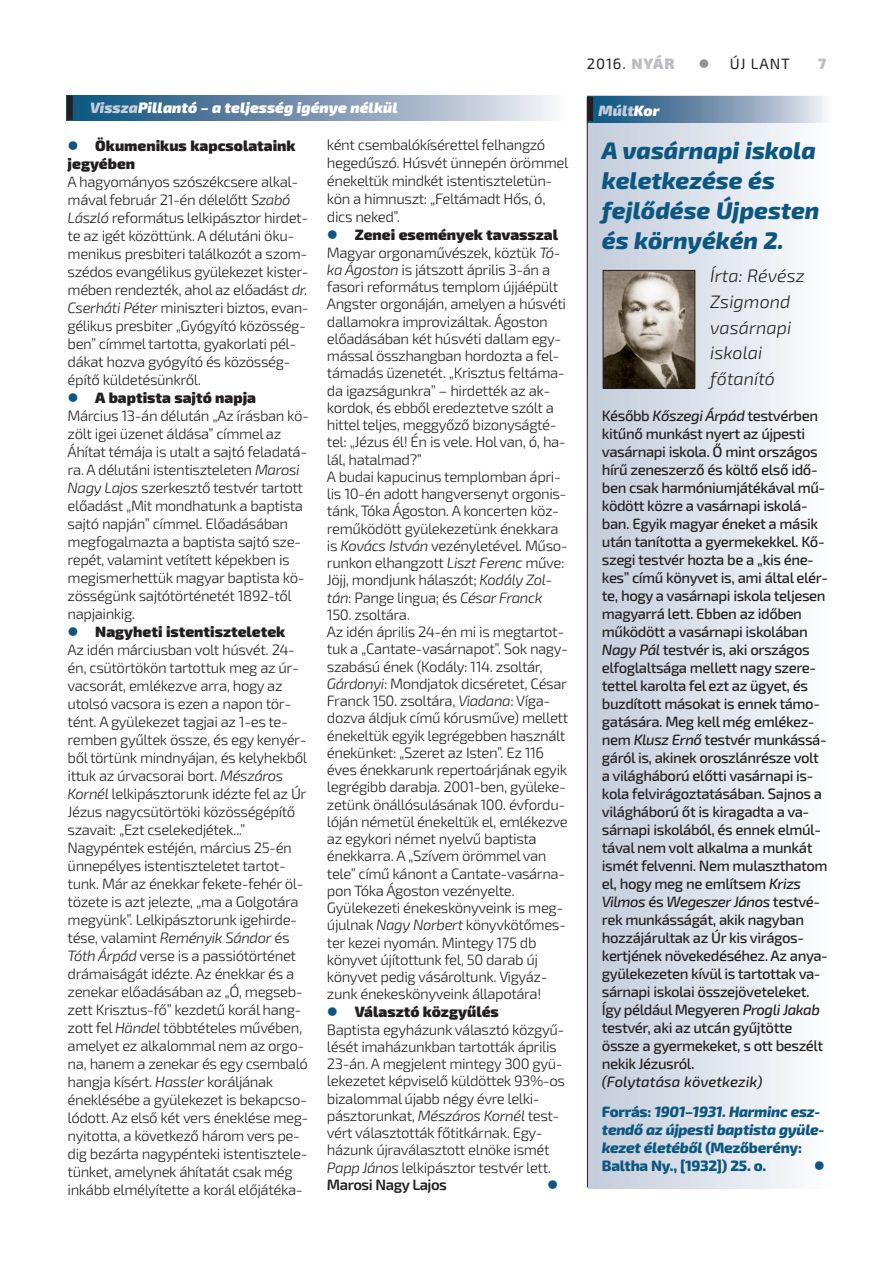
<style>
.page{position:relative;width:893px;height:1263px;background:#fff}
.page>*{position:absolute;margin:0;border:0;box-sizing:border-box;transform-origin:0 0}
.t1{font:italic 800 24px/30px "Exo 2.0";color:#0c5780}
.t2{font:italic 300 18px/25.5px "Exo 2.0";color:#231f20}
.t3{font:300 15px/18px "Exo 2.0";letter-spacing:-.03em;color:#231f20}
.t4{font:500 15px/18px "Exo 2.0";letter-spacing:-.03em;color:#231f20}
.t5{font:italic 800 15px/18px "Exo 2.0";letter-spacing:-.02em;color:#0c5780}
.t6{font:italic 500 15px/30px "Exo 2.0";color:#231f20}
.t7{font:italic 900 15px "Exo 2.0";color:#fff}
.t8{font:900 15px/18px "Exo 2.0";color:#231f20}
.t9{font:15px "Exo 2.0";letter-spacing:.06em;color:#231f20}
.t10{font:italic 900 15px "Exo 2.0";color:#c4cddc}
.t11{font:15px "Wingdings";color:#0c5780}
.t12{font:900 15px "Exo 2.0";color:#bcbdc0}
.s1{font-weight:900;color:#bcbdc0}
.s2{color:#939598}
.s3{color:#c4cddc}
.s4{color:#fff}
.s5{font-style:italic}
.s6{font-weight:800;font-style:normal;color:#0c5780}
.s7{font-weight:800;color:#0c5780}
.s8{font-style:normal}
.s9{color:#0c5780}
.s10{font-weight:900}
.s11{font-weight:600}
</style>
<div class="page">
<img style="left:73px;top:95px;width:481px;height:25px">
<div style="left:67px;top:95px;width:6px;height:25px;background:#231f20"></div>
<div style="left:587px;top:96px;width:244px;height:1092px;background:linear-gradient(to right,#c1cbda,#fcfdfd)"></div>
<img style="left:587px;top:96px;width:244px;height:27px">
<hr style="left:587px;top:97px;width:1px;height:1090px;background:#231f20">
<div style="left:587px;top:97px;width:6px;height:24px;background:#231f20"></div>
<img style="left:605px;top:272px;width:88px;height:114px">
<div style="left:603px;top:270px;width:92px;height:118px;border:1px solid #231f20"></div>
<p class="t9" style="left:587px;top:55px;width:89px">2016. <span class="s1">nyár</span></p>
<p class="t9" style="left:698px;top:55px;width:93px"><span class="s2">●</span> Új LANT</p>
<p class="t12" style="left:818px;top:55px;width:10px">7</p>
<p class="t7" style="left:90px;top:99px;width:309px"><span class="s3">Vissza</span>Pillantó – a teljesség igénye nélkül</p>
<p class="t10" style="left:599px;top:102px;width:62px">Múlt<span class="s4">Kor</span></p>
<h1 class="t1" style="left:602px;top:136px;width:219px">A vasárnapi iskola keletkezése és fejlődése Újpesten és környékén 2.</h1>
<p class="t2" style="left:710px;top:263px;width:96px">Írta: Révész<br>Zsigmond vasárnapi iskolai főtanító</p>
<p class="t4" style="left:602px;top:406px;width:228px">Később <span class="s5">Kőszegi Árpád</span> testvérben kitűnő munkást nyert az újpesti vasárnapi iskola. Ő mint országos hírű zeneszerző és költő első idő&shy;ben csak harmóniumjátékával mű&shy;ködött közre a vasárnapi iskolá&shy;ban. egyik magyar éneket a másik után tanította a gyermekekkel. Kő&shy;szegi testvér hozta be a „kis éne&shy;kes” című könyvet is, ami által elér&shy;te, hogy a vasárnapi iskola teljesen magyarrá lett. ebben az időben működött a vasárnapi iskolában <span class="s5">Nagy Pál</span> testvér is, aki országos elfoglaltsága mellett nagy szere&shy;tettel karolta fel ezt az ügyet, és buzdított másokat is ennek támo&shy;gatására. Meg kell még emlékez&shy;nem <span class="s5">Klusz Ernő</span> testvér munkássá&shy;gáról is, akinek oroszlánrésze volt a világháború előtti vasárnapi is&shy;kola felvirágoztatásában. Sajnos a világháború őt is kiragadta a va&shy;sárnapi iskolából, és ennek elmúl&shy;tával nem volt alkalma a munkát ismét felvenni. Nem mulaszthatom el, hogy meg ne említsem <span class="s5">Krizs Vilmos</span> és <span class="s5">Wegeszer János</span> testvé&shy;rek munkásságát, akik nagyban hozzájárultak az Úr kis virágos&shy;kertjének növekedéséhez. Az anya&shy;gyülekezeten kívül is tartottak va&shy;sárnapi iskolai összejöveteleket.<br>Így például Megyeren <span class="s5">Progli Jakab </span>testvér, aki az utcán gyűjtötte össze a gyermekeket, s ott beszélt nekik Jézusról.</p>
<p class="t6" style="left:602px;top:1066px;width:220px">(Folytatása következik)<br><span class="s6">Forrás:</span> <span class="s7">1901–1931. Harminc esz-</span></p>
<p class="t5" style="left:602px;top:1120px;width:224px">tendő az újpesti baptista gyüle&shy;kezet életéből <span class="s8">(Mezőberény:<br>Baltha Ny., [1932]) 25. o.</span></p>
<p class="t8" style="left:68px;top:136px;width:230px"><span class="s9">●</span> Ökumenikus kapcsolataink jegyében</p>
<p class="t3" style="left:68px;top:172px;width:243px">A hagyományos szószékcsere alkal&shy;mával február 21-én délelőtt <span class="s5">Szabó László</span> református lelkipásztor hirdet&shy;te az igét közöttünk. A délutáni öku&shy;menikus presbiteri találkozót a szom&shy;szédos evangélikus gyülekezet kister&shy;mében rendezték, ahol az előadást <span class="s5">dr.<br>Cserháti Péter</span> miniszteri biztos, evan&shy;gélikus presbiter „Gyógyító közösség&shy;ben” címmel tartotta, gyakorlati pél&shy;dákat hozva gyógyító és közösség&shy;építő küldetésünkről.</p>
<p class="t3" style="left:68px;top:388px;width:243px"><span class="s9">●</span> <span class="s10">A baptista sajtó napja </span>Március 13-án délután „Az írásban kö&shy;zölt igei üzenet áldása” címmel az Áhítat témája is utalt a sajtó feladatá&shy;ra. A délutáni istentiszteleten <span class="s5">Marosi Nagy Lajos</span> szerkesztő testvér tartott előadást „Mit mondhatunk a baptista sajtó napján” címmel. Előadásában megfogalmazta a baptista sajtó sze&shy;repét, valamint vetített képekben is megismerhettük magyar baptista kö&shy;zösségünk sajtótörténetét 1892-től napjainkig.</p>
<p class="t3" style="left:68px;top:622px;width:242px"><span class="s9">●</span> <span class="s10">nagyheti istentiszteletek<br></span>Az idén márciusban volt húsvét. 24- én, csütörtökön tartottuk meg az úr&shy;vacsorát, emlékezve arra, hogy az utolsó vacsora is ezen a napon tör&shy;tént. A gyülekezet tagjai az 1-es te&shy;remben gyűltek össze, és egy kenyér&shy;ből törtünk mindnyájan, és kelyhekből ittuk az úrvacsorai bort. <span class="s5">Mészáros Kornél</span> lelkipásztorunk idézte fel az Úr Jézus nagycsütörtöki közösségépítő szavait: „Ezt cselekedjétek...” Nagypéntek estéjén, március 25-én ünnepélyes istentiszteletet tartot&shy;tunk. Már az énekkar fekete-fehér öl&shy;tözete is azt jelezte, „ma a Golgotára megyünk”. Lelkipásztorunk igehirde&shy;tése, valamint <span class="s5">Reményik Sándor</span> és <span class="s5">Tóth Árpád</span> verse is a passiótörténet drámaiságát idézte. Az énekkar és a zenekar előadásában az „Ó, megseb&shy;zett Krisztus-fő” kezdetű korál hang&shy;zott fel <span class="s5">Händel</span> többtételes művében, amelyet ez alkalommal nem az orgo&shy;na, hanem a zenekar és egy csembaló hangja kísért. <span class="s5">Hassler</span> koráljának éneklésébe a gyülekezet is bekapcso&shy;lódott. Az első két vers éneklése meg&shy;nyitotta, a következő három vers pe&shy;dig bezárta nagypénteki istentisztele&shy;tünket, amelynek áhítatát csak még inkább elmélyítette a korál előjátéka-</p>
<p class="t3" style="left:327px;top:136px;width:243px">ként csembalókísérettel felhangzó hegedűszó. Húsvét ünnepén örömmel énekeltük mindkét istentiszteletün&shy;kön a himnuszt: „Feltámadt Hős, ó, dics neked”.</p>
<p class="t3" style="left:327px;top:226px;width:243px;line-height:17.2px"><span class="s9">●</span> <span class="s10">zenei események tavasszal </span>Magyar orgonaművészek, köztük <span class="s5">Tó&shy;ka Ágoston</span> is játszott április 3-án a fasori református templom újjáépült Angster orgonáján, amelyen a húsvéti dallamokra improvizáltak. Ágoston előadásában két húsvéti dallam egy&shy;mással összhangban hordozta a fel&shy;támadás üzenetét. „Krisztus feltáma&shy;da igazságunkra” – hirdették az ak&shy;kordok, és ebből eredeztetve szólt a hittel teljes, meggyőző bizonyságté&shy;tel: „Jézus él! Én is vele. Hol van, ó, ha&shy;lál, hatalmad?”<br>A budai kapucinus templomban ápri&shy;lis 10-én adott hangversenyt orgonis&shy;tánk, Tóka Ágoston. A koncerten köz&shy;reműködött gyülekezetünk énekkara is <span class="s5">Kovács István</span> vezényletével. Műso&shy;runkon elhangzott <span class="s5">Liszt Ferenc</span> műve:<br>Jöjj, mondjunk hálaszót; <span class="s5">Kodály Zol&shy;tán</span>: Pange lingua; és <span class="s5">César Franck </span>150. zsoltára.<br>Az idén április 24-én mi is megtartot&shy;tuk a „Cantate-vasárnapot”. Sok nagy&shy;szabású ének (Kodály: 114. zsoltár, <span class="s5">Gárdonyi</span>: Mondjatok dicséretet, César Franck 150. zsoltára, <span class="s5">Viadana</span>: Víga&shy;dozva áldjuk című kórusműve) mellett énekeltük egyik legrégebben használt énekünket: „Szeret az Isten”. Ez 116 éves énekkarunk repertoárjának egyik legrégibb darabja. 2001-ben, gyüleke&shy;zetünk önállósulásának 100. évfordu&shy;lóján németül énekeltük el, emlékezve az egykori német nyelvű baptista énekkarra. A „Szívem örömmel van tele” című kánont a Cantate-vasárna&shy;pon Tóka Ágoston vezényelte.<br>Gyülekezeti énekeskönyveink is meg&shy;újulnak <span class="s5">Nagy Norbert</span> könyvkötőmes&shy;ter kezei nyomán. Mintegy 175 db könyvet újítottunk fel, 50 darab új könyvet pedig vásároltunk. Vigyáz&shy;zunk énekeskönyveink állapotára!</p>
<p class="t3" style="left:327px;top:1003px;width:240px;line-height:17.2px"><span class="s9">●</span> <span class="s10">választó közgyűlés<br></span>Baptista egyházunk választó közgyű&shy;lését imaházunkban tartották április 23-án. A megjelent mintegy 300 gyü&shy;lekezetet képviselő küldöttek 93%-os bizalommal újabb négy évre lelki&shy;pásztorunkat, <span class="s5">Mészáros Kornél</span> test&shy;vért választották főtitkárnak. Egy&shy;házunk újraválasztott elnöke ismét <span class="s5">Papp János</span> lelkipásztor testvér lett.<br><span class="s11">Marosi Nagy Lajos</span></p>
<p class="t11" style="left:814px;top:1157px;width:13px">●</p>
<p class="t11" style="left:547px;top:1176px;width:13px">●</p>
</div>
